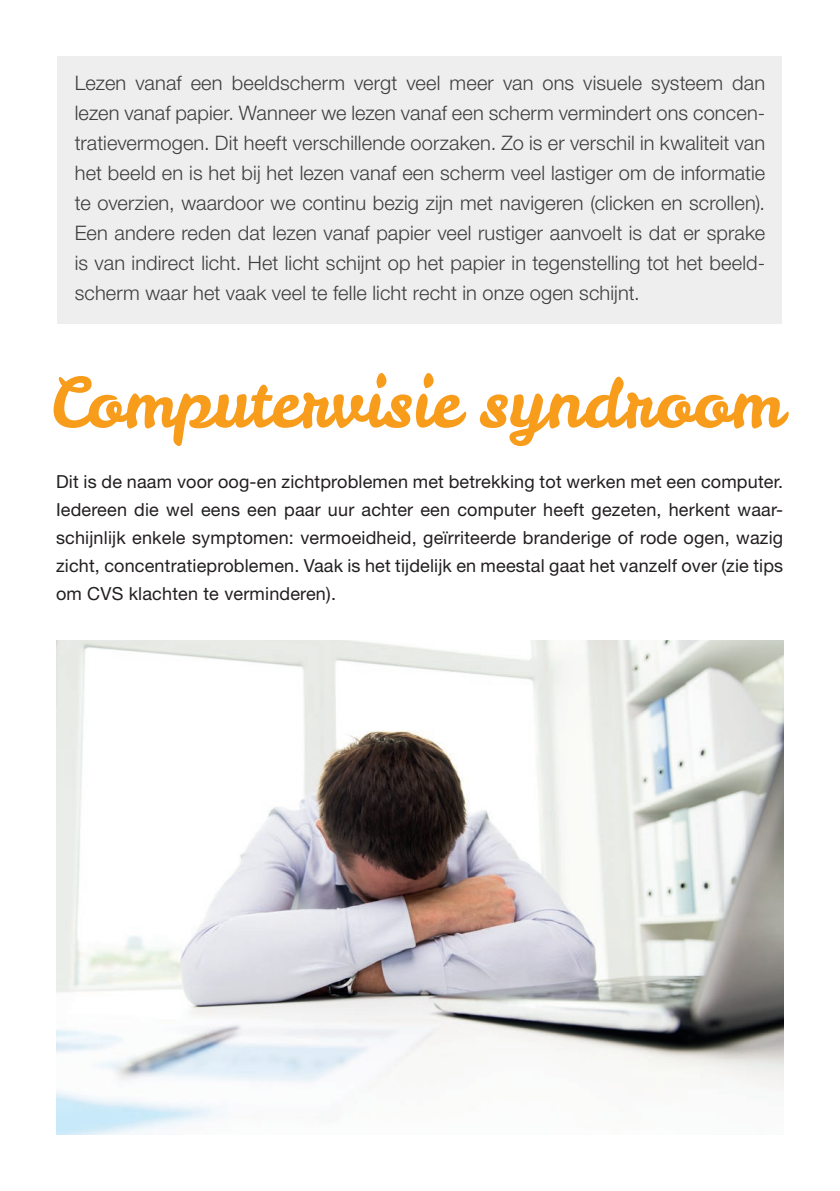
<style>
.page{position:relative;width:840px;height:1191px;background:#fff}
.page>*{position:absolute;margin:0;border:0;box-sizing:border-box;transform-origin:0 0}
.t1{font:68px "Leckerli One";color:#f89c1c}
.t2{font:300 20px/30px "Helvetica Neue LT Std";letter-spacing:.005em;color:#3e3e3f;text-align:justify}
.t3{font:18px/28px "Helvetica Neue LT Std";letter-spacing:.01em;color:#231f20;text-align:justify}
</style>
<div class="page">
<div style="left:58px;top:57px;width:723px;height:267px;background:#eeeeef"></div>
<img style="left:56px;top:641px;width:726px;height:493px">
<p class="t2" style="left:75px;top:68px;width:691px">Lezen vanaf een beeldscherm vergt veel meer van ons visuele systeem dan lezen vanaf papier. Wanneer we lezen vanaf een scherm vermindert ons concen&shy;tratievermogen. Dit heeft verschillende oorzaken. Zo is er verschil in kwaliteit van het beeld en is het bij het lezen vanaf een scherm veel lastiger om de informatie te overzien, waardoor we continu bezig zijn met navigeren (clicken en scrollen).<br>Een andere reden dat lezen vanaf papier veel rustiger aanvoelt is dat er sprake is van indirect licht. Het licht schijnt op het papier in tegenstelling tot het beeld&shy;scherm waar het vaak veel te felle licht recht in onze ogen schijnt.</p>
<p class="t1" style="left:49px;top:357px;width:734px">Computervisie syndroom</p>
<p class="t3" style="left:56px;top:467px;width:728px">Dit is de naam voor oog-en zichtproblemen met betrekking tot werken met een computer.<br>Iedereen die wel eens een paar uur achter een computer heeft gezeten, herkent waar&shy;schijnlijk enkele symptomen: vermoeidheid, geïrriteerde branderige of rode ogen, wazig zicht, concentratieproblemen. Vaak is het tijdelijk en meestal gaat het vanzelf over (zie tips om CVS klachten te verminderen).</p>
</div>
